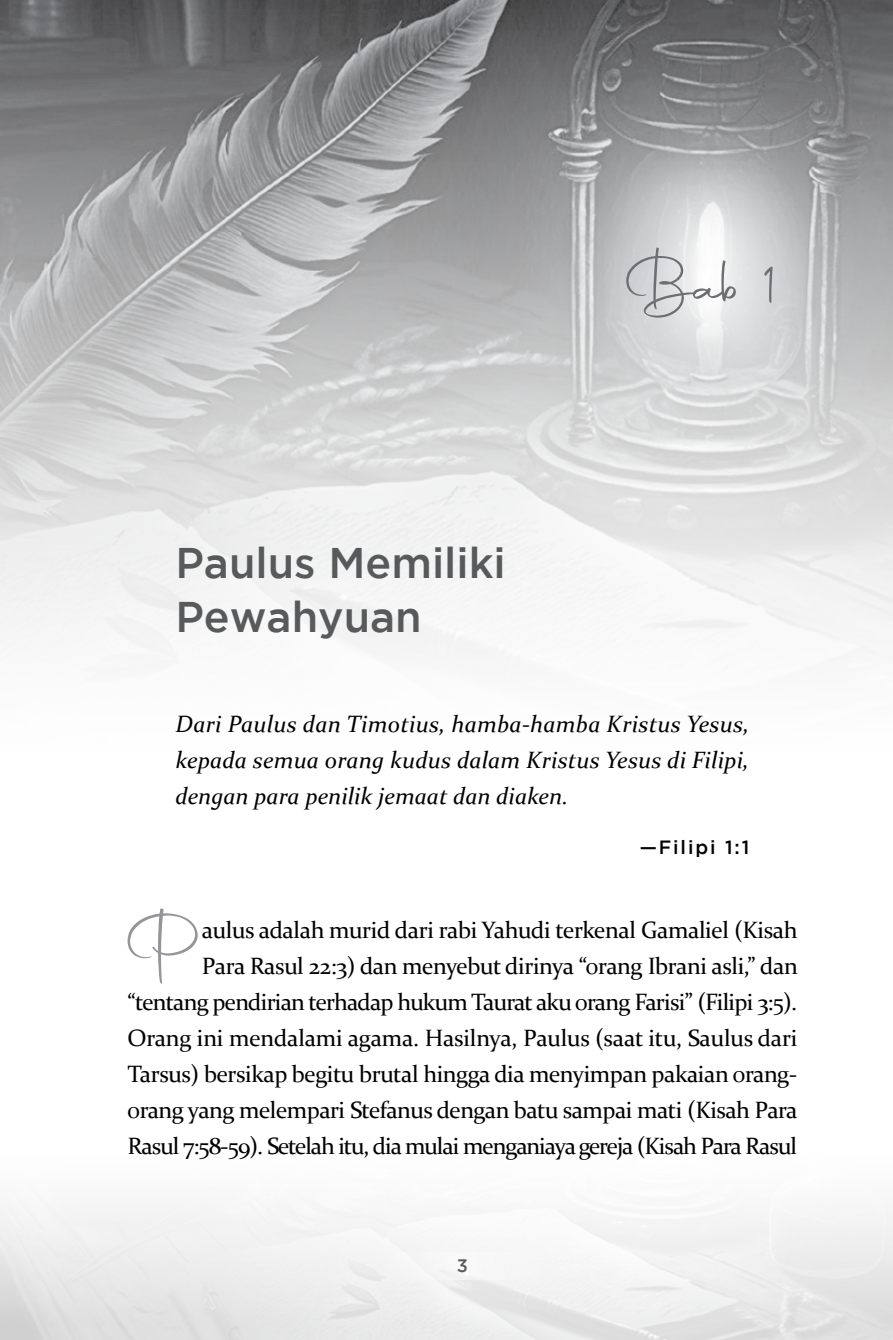
<style>
.page{position:relative;width:893px;height:1340px;background:#fff}
.page>*{position:absolute;margin:0;border:0;box-sizing:border-box;transform-origin:0 0}
.t1{font:77.85px "Autography";color:#939598}
.t2{font:67.5px "Autography";color:#6d6e71}
.t3{font:500 42.75px/54px "Gotham";color:#58595b}
.t4{font:23.62px/36px "Constantia";letter-spacing:-.025em;color:#000;text-align:right}
.t5{font:italic 23.62px/36px "Constantia";color:#000;text-align:justify}
.t6{font:500 19.12px "Gotham";letter-spacing:.1em;color:#000}
.t7{font:500 18px "Gotham";color:#58595b}
</style>
<div class="page">
<div style="left:333px;top:1252px;width:259px;height:27px;background:#f5f6f6"></div>
<img style="left:0;top:0;width:893px;height:657px">
<h3 class="t3" style="left:175px;top:535px;width:332px">Paulus Memiliki<br>Pewahyuan</h3>
<h2 class="t2" style="left:630px;top:242px;width:149px">Bab 1</h2>
<p class="t5" style="left:175px;top:705px;width:575px">Dari Paulus dan Timotius, hamba-hamba Kristus Yesus, kepada semua orang kudus dalam Kristus Yesus di Filipi, dengan para penilik jemaat dan diaken.</p>
<p class="t6" style="left:640px;top:836px;width:111px">—Filipi 1:1</p>
<h1 class="t1" style="left:126px;top:897px;width:78px">P</h1>
<p class="t4" style="left:128px;top:910px;width:672px">aulus adalah murid dari rabi Yahudi terkenal Gamaliel (Kisah<br>Para Rasul 22:3) dan menyebut dirinya “orang Ibrani asli,” dan “tentang pendirian terhadap hukum Taurat aku orang Farisi” (Filipi 3:5).<br>Orang ini mendalami agama. Hasilnya, Paulus (saat itu, Saulus dari Tarsus) bersikap begitu brutal hingga dia menyimpan pakaian orang&shy;orang yang melempari Stefanus dengan batu sampai mati (Kisah Para Rasul 7:58-59). Setelah itu, dia mulai menganiaya gereja (Kisah Para Rasul</p>
<p class="t7" style="left:457px;top:1255px;width:13px">3</p>
</div>
